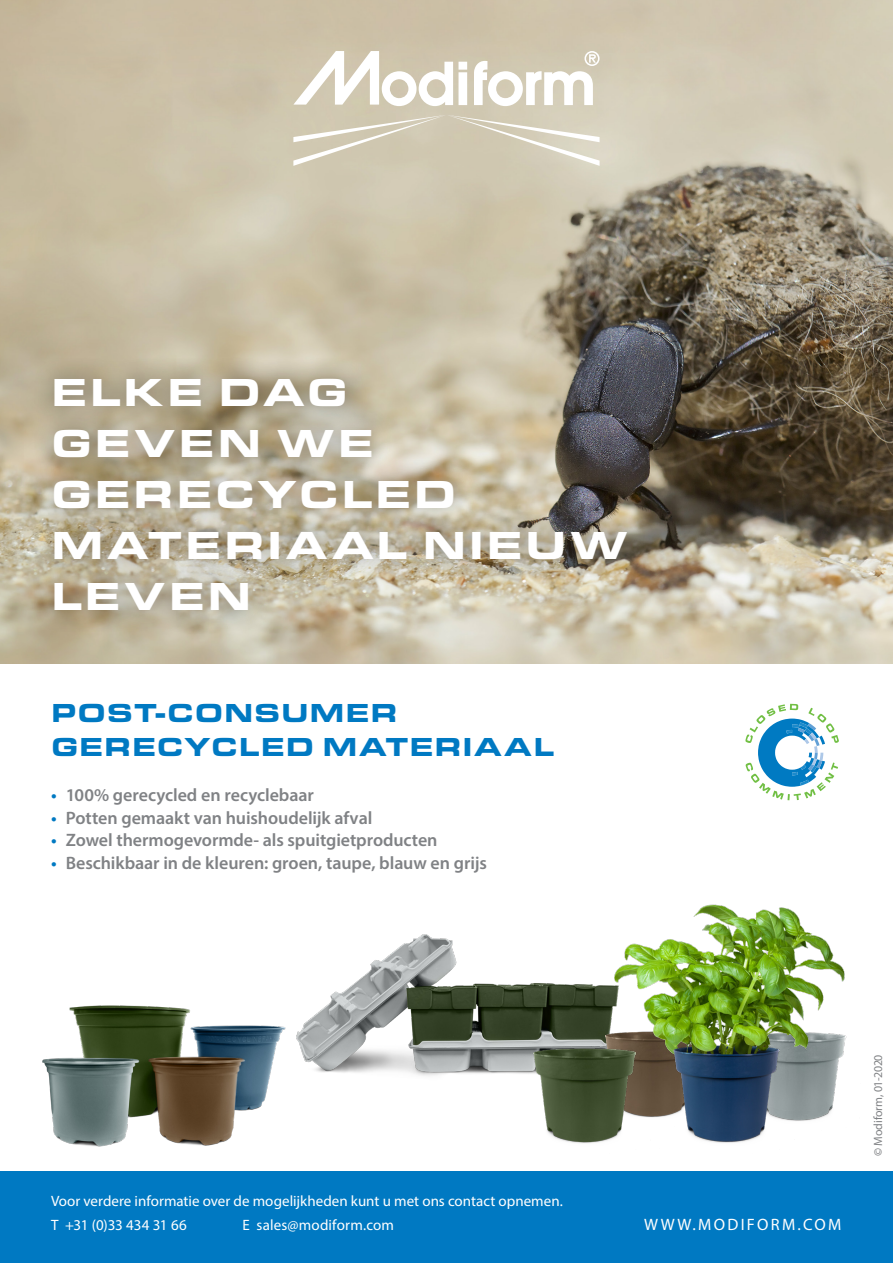
<style>
.page{position:relative;width:893px;height:1263px;background:#fff}
.page>*{position:absolute;margin:0;border:0;box-sizing:border-box;transform-origin:0 0}
.t1{font:900 40.5px/51px "Eurostile Ext";letter-spacing:.06em;color:#fff}
.Opsomming{font:900 27px/34.5px "Eurostile Ext";letter-spacing:.025em;color:#0079c2}
.t2{font:600 18px "Myriad Pro";letter-spacing:-.005em;color:#808285}
.t3{font:16.5px "Myriad Pro";letter-spacing:.14em;color:#fff}
.Opsomming-2{font:15px "Myriad Pro";color:#fff}
.Leestekst{font:15px "Myriad Pro";letter-spacing:.01em;color:#fff}
.Leestekst-2{font:15px "Myriad Pro";letter-spacing:-.015em;color:#fff}
.Leestekst-3{font:12px "Myriad Pro";letter-spacing:-.005em;color:#808285}
.s1{color:#0079c2}
.s2{font-weight:600}
</style>
<div class="page">
<img style="left:0;top:0;width:893px;height:663px">
<div style="left:31px;top:355px;width:617px;height:279px;background:#231f20;opacity:.48"></div>
<div style="left:0;top:1171px;width:893px;height:92px;background:#0079c2"></div>
<img style="left:296px;top:934px;width:314px;height:142px">
<img style="left:42px;top:1005px;width:244px;height:142px">
<img style="left:610px;top:904px;width:237px;height:239px">
<img style="left:520px;top:1017px;width:132px;height:126px">
<svg style="left:745px;top:704px;width:94px;height:96px"></svg>
<svg style="left:293px;top:115px;width:307px;height:51px;background:#d6cfbb"></svg>
<svg style="left:293px;top:51px;width:174px;height:55px"></svg>
<svg style="left:474px;top:51px;width:126px;height:55px"></svg>
<p class="t1" style="left:51px;top:364px;width:298px">ELKE DAG</p>
<p class="t1" style="left:51px;top:415px;width:325px">GEVEN WE</p>
<p class="t1" style="left:51px;top:466px;width:407px">GERECYCLED</p>
<p class="t1" style="left:51px;top:517px;width:579px">MATERIAAL NIEUW<br>LEVEN</p>
<p class="Opsomming" style="left:51px;top:693px;width:505px">POST-CONSUMER<br>GERECYCLED MATERIAAL</p>
<p class="t2" style="left:51px;top:784px;width:264px"><span class="s1">•</span> 100% gerecycled en recyclebaar</p>
<p class="t2" style="left:51px;top:806px;width:323px"><span class="s1">•</span> Potten gemaakt van huishoudelijk afval</p>
<p class="t2" style="left:51px;top:829px;width:388px"><span class="s1">•</span> Zowel thermogevormde- als spuitgietproducten</p>
<p class="t2" style="left:51px;top:851px;width:437px"><span class="s1">•</span> Beschikbaar in de kleuren: groen, taupe, blauw en grijs</p>
<p class="Opsomming-2" style="left:51px;top:1192px;width:513px">Voor verdere informatie over de mogelijkheden kunt u met ons contact opnemen.</p>
<p class="Leestekst-2" style="left:51px;top:1216px;width:137px">T +31 (0)33 434 31 66</p>
<p class="Leestekst" style="left:242px;top:1216px;width:153px">E sales@modiform.com</p>
<p class="t3" style="left:644px;top:1214px;width:199px">WWW.MODIFORM.COM</p>
<p class="Leestekst-3" style="left:871px;top:1156px;width:103px;rotate:-90deg"><span class="s2">©</span> Modiform, 01-2020</p>
</div>
